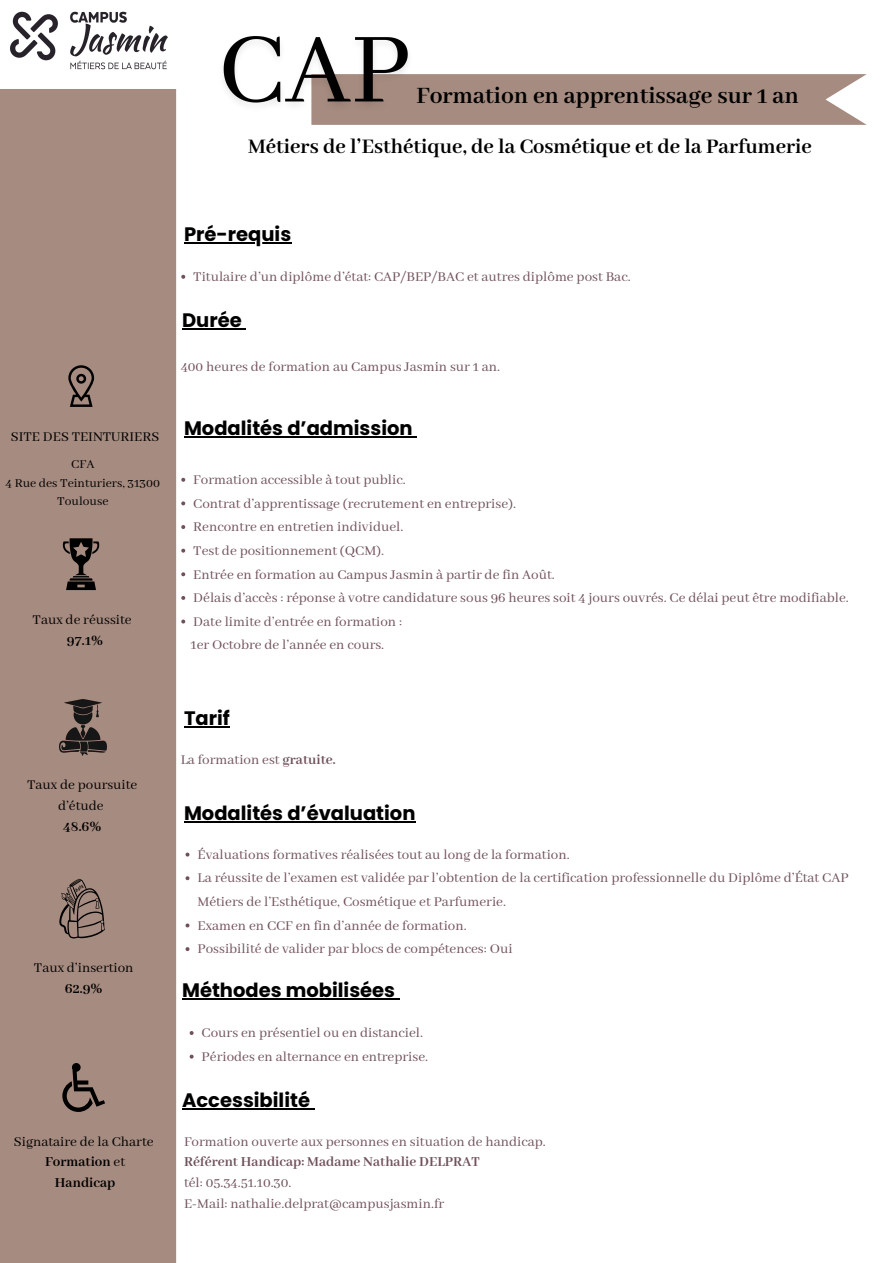
<style>
.page{position:relative;width:893px;height:1263px;background:#fff}
.page>*{position:absolute;margin:0;border:0;box-sizing:border-box;transform-origin:0 0}
.t1{font:700 25.5px "Abhaya Libre";color:#000}
.t2{font:700 22.5px "Abhaya Libre";color:#000}
.t3{font:700 19.5px "Poppins";color:#000}
.t4{font:15px/23.6px "Abhaya Libre";color:#70515a}
.t5{font:15px "Abhaya Libre";color:#000}
.t6{font:700 15px "Abhaya Libre";color:#70515a}
.t7{font:700 15px "Abhaya Libre";color:#000}
.t8{font:13.5px/18.6px "Abhaya Libre";color:#000;text-align:center}
.s1{font-weight:400}
.s2{font-weight:700}
</style>
<div class="page">
<div style="left:0;top:89px;width:176px;height:1174px;background:#a68b80"></div>
<svg style="left:419px;top:74px;width:447px;height:51px;background:#aa9086"></svg>
<svg style="left:62px;top:538px;width:38px;height:52px;background:#60504a"></svg>
<img style="left:59px;top:699px;width:48px;height:56px">
<svg style="left:62px;top:1063px;width:43px;height:49px;background:#79655d"></svg>
<img style="left:10px;top:11px;width:158px;height:59px">
<svg style="left:68px;top:365px;width:26px;height:42px"></svg>
<svg style="left:59px;top:879px;width:46px;height:59px;background:#826d64"></svg>
<img style="left:223px;top:36px;width:196px;height:89px">
<hr style="left:184px;top:242px;width:107px;height:2px;background:#000">
<svg style="left:181px;top:275px;width:4px;height:4px"></svg>
<hr style="left:182px;top:328px;width:60px;height:2px;background:#000">
<hr style="left:184px;top:436px;width:229px;height:2px;background:#000">
<svg style="left:181px;top:478px;width:4px;height:4px"></svg>
<svg style="left:181px;top:501px;width:4px;height:4px"></svg>
<svg style="left:181px;top:525px;width:4px;height:4px"></svg>
<svg style="left:181px;top:549px;width:4px;height:4px"></svg>
<svg style="left:181px;top:572px;width:4px;height:4px"></svg>
<svg style="left:181px;top:596px;width:4px;height:4px"></svg>
<svg style="left:181px;top:619px;width:4px;height:4px"></svg>
<hr style="left:184px;top:726px;width:46px;height:1px;background:#000">
<hr style="left:184px;top:821px;width:231px;height:2px;background:#000">
<svg style="left:185px;top:852px;width:4px;height:4px"></svg>
<svg style="left:185px;top:876px;width:4px;height:4px"></svg>
<svg style="left:185px;top:923px;width:4px;height:4px"></svg>
<svg style="left:185px;top:947px;width:4px;height:4px"></svg>
<hr style="left:182px;top:998px;width:213px;height:2px;background:#000">
<svg style="left:190px;top:1031px;width:4px;height:4px"></svg>
<svg style="left:190px;top:1055px;width:4px;height:3px"></svg>
<hr style="left:182px;top:1107px;width:128px;height:2px;background:#000">
<h5 class="t1" style="left:416px;top:82px;width:384px">Formation en apprentissage sur 1 an</h5>
<p class="t2" style="left:248px;top:135px;width:565px">Métiers de l’Esthétique, de la Cosmétique et de la Parfumerie</p>
<p class="t5" style="left:11px;top:428px;width:150px">SITE DES TEINTURIERS</p>
<p class="t8" style="left:71px;top:455px;width:25px">CFA</p>
<h4 class="t8" style="left:6px;top:474px;width:156px">4 Rue des Teinturiers, 31300<br>Toulouse</h4>
<p class="t5" style="left:33px;top:612px;width:101px">Taux de réussite</p>
<p class="t7" style="left:67px;top:632px;width:38px">97.1%</p>
<p class="t3" style="left:184px;top:221px;width:109px">Pré-requis</p>
<p class="t4" style="left:193px;top:265px;width:439px">Titulaire d’un diplôme d’état: CAP/BEP/BAC et autres diplôme post Bac.</p>
<p class="t3" style="left:182px;top:306px;width:61px">Durée</p>
<p class="t4" style="left:181px;top:356px;width:321px">400 heures de formation au Campus Jasmin sur 1 an.</p>
<p class="t3" style="left:184px;top:414px;width:230px">Modalités d’admission</p>
<p class="t4" style="left:193px;top:468px;width:214px">Formation accessible à tout public.</p>
<p class="t4" style="left:193px;top:492px;width:324px">Contrat d’apprentissage (recrutement en entreprise).</p>
<h2 class="t4" style="left:193px;top:516px;width:211px">Rencontre en entretien individuel.</h2>
<h3 class="t4" style="left:193px;top:539px;width:192px">Test de positionnement (QCM).</h3>
<h4 class="t4" style="left:193px;top:563px;width:363px">Entrée en formation au Campus Jasmin à partir de fin Août.</h4>
<p class="t4" style="left:193px;top:586px;width:657px">Délais d’accès : réponse à votre candidature sous 96 heures soit 4 jours ouvrés. Ce délai peut être modifiable.</p>
<h4 class="t4" style="left:193px;top:610px;width:210px">Date limite d’entrée en formation :</h4>
<p class="t4" style="left:191px;top:634px;width:195px">1er Octobre de l’année en cours.</p>
<p class="t5" style="left:27px;top:776px;width:112px">Taux de poursuite</p>
<p class="t5" style="left:58px;top:797px;width:47px">d’étude</p>
<p class="t7" style="left:63px;top:818px;width:40px">48.6%</p>
<p class="t5" style="left:34px;top:960px;width:101px">Taux d’insertion</p>
<p class="t7" style="left:65px;top:981px;width:39px">62.9%</p>
<p class="t5" style="left:14px;top:1133px;width:141px">Signataire de la Charte</p>
<h4 class="t7" style="left:45px;top:1154px;width:81px">Formation <span class="s1">et</span></h4>
<p class="t7" style="left:55px;top:1174px;width:62px">Handicap</p>
<h4 class="t3" style="left:184px;top:704px;width:47px">Tarif</h4>
<p class="t4" style="left:181px;top:749px;width:156px">La formation est <span class="s2">gratuite.</span></p>
<p class="t3" style="left:184px;top:799px;width:233px">Modalités d’évaluation</p>
<p class="t4" style="left:197px;top:843px;width:374px">Évaluations formatives réalisées tout au long de la formation.</p>
<p class="t4" style="left:197px;top:867px;width:652px">La réussite de l’examen est validée par l’obtention de la certification professionnelle du Diplôme d’État CAP<br>Métiers de l’Esthétique, Cosmétique et Parfumerie.</p>
<p class="t4" style="left:197px;top:914px;width:271px">Examen en CCF en fin d’année de formation.</p>
<p class="t4" style="left:197px;top:938px;width:316px">Possibilité de valider par blocs de compétences: Oui</p>
<p class="t3" style="left:182px;top:977px;width:214px">Méthodes mobilisées</p>
<p class="t4" style="left:202px;top:1022px;width:223px">Cours en présentiel ou en distanciel.</p>
<h4 class="t4" style="left:202px;top:1045px;width:228px">Périodes en alternance en entreprise.</h4>
<p class="t3" style="left:182px;top:1086px;width:129px">Accessibilité</p>
<h4 class="t4" style="left:184px;top:1130px;width:363px">Formation ouverte aux personnes en situation de handicap.</h4>
<p class="t6" style="left:184px;top:1154px;width:297px">Référent Handicap: Madame Nathalie DELPRAT</p>
<p class="t4" style="left:184px;top:1171px;width:109px">tél: 05.34.51.10.30.</p>
<p class="t4" style="left:184px;top:1192px;width:262px">E-Mail: nathalie.delprat@campusjasmin.fr</p>
</div>
